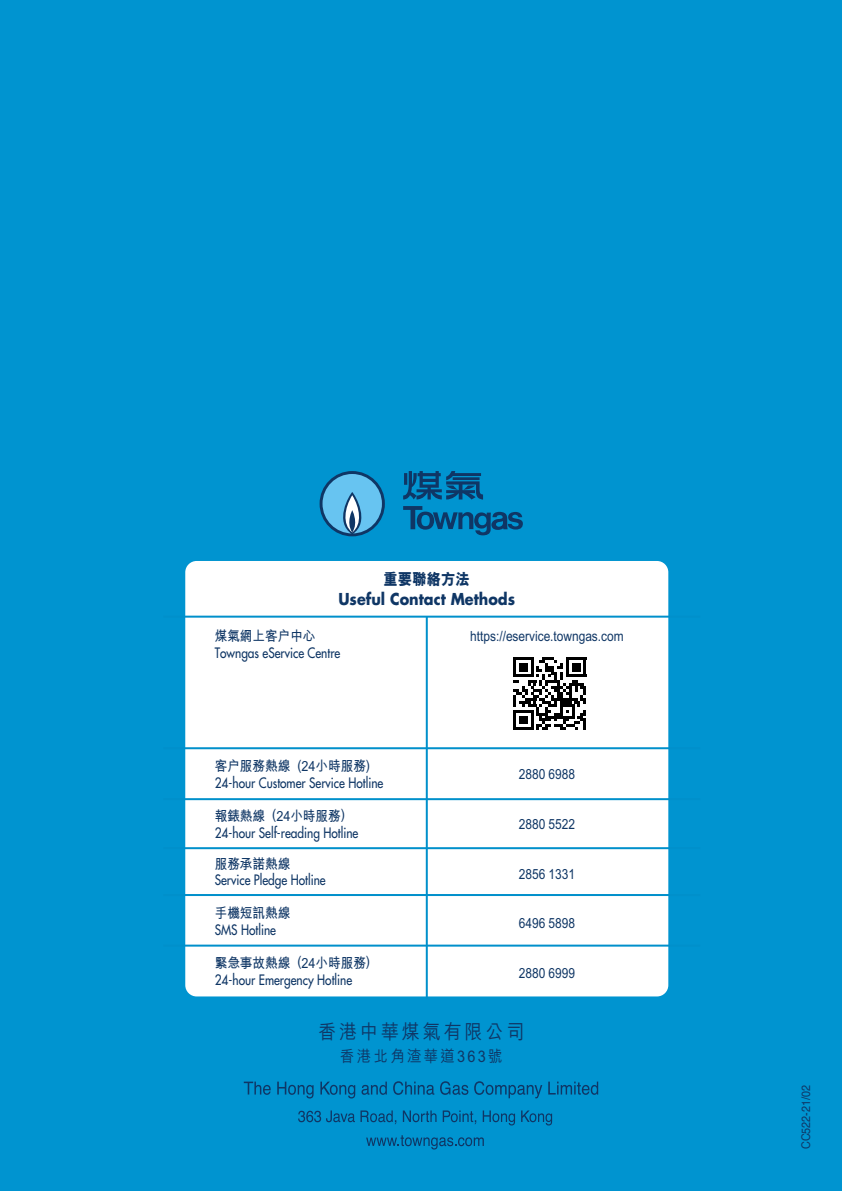
<style>
.page{position:relative;width:842px;height:1191px;background:#fff}
.page>*{position:absolute;margin:0;border:0;box-sizing:border-box;transform-origin:0 0}
.t1{font:500 20px "M Hei HK";letter-spacing:.16em;color:#0f3665;scale:.9 1}
.t2{font:700 16px "Futura";color:#0f3665;scale:.9 1}
.t3{font:500 16px "M Hei HK";letter-spacing:.16em;color:#0f3665;scale:.9 1}
.t4{font:800 16px "M Hei HK";color:#0f3665;scale:.9 1}
.t5{font:14px "Futura";color:#0f3665;scale:.85 1}
.t6{font:700 14px "M Hei HK";color:#0f3665;scale:.85 1}
.t7{font:700 14px "M Hei HK";color:#0f3665;scale:.9 1}
.t8{font:12px "Helvetica";color:#0f3665;scale:.9 1}
</style>
<div class="page">
<div style="left:0;top:0;width:842px;height:1190px;background:#0094d0"></div>
<div style="left:185px;top:561px;width:483px;height:435px;background:#fff;border-radius:11px"></div>
<svg style="left:320px;top:471px;width:65px;height:65px"></svg>
<div style="left:322px;top:474px;width:60px;height:59px;background:#67c4f1;border-radius:50%"></div>
<svg style="left:333px;top:492px;width:38px;height:42px"></svg>
<svg style="left:403px;top:506px;width:120px;height:29px"></svg>
<svg style="left:403px;top:471px;width:80px;height:29px"></svg>
<svg style="left:298px;top:1110px;width:98px;height:14px"></svg>
<svg style="left:403px;top:1110px;width:34px;height:12px"></svg>
<svg style="left:443px;top:1110px;width:33px;height:14px"></svg>
<svg style="left:483px;top:1110px;width:32px;height:15px"></svg>
<svg style="left:521px;top:1110px;width:31px;height:15px"></svg>
<svg style="left:366px;top:1135px;width:118px;height:14px"></svg>
<svg style="left:244px;top:1081px;width:27px;height:13px"></svg>
<svg style="left:277px;top:1081px;width:37px;height:17px"></svg>
<svg style="left:320px;top:1081px;width:35px;height:17px"></svg>
<svg style="left:362px;top:1081px;width:25px;height:13px"></svg>
<svg style="left:393px;top:1081px;width:41px;height:13px"></svg>
<svg style="left:440px;top:1081px;width:28px;height:13px"></svg>
<svg style="left:474px;top:1081px;width:68px;height:17px"></svg>
<svg style="left:548px;top:1081px;width:50px;height:13px"></svg>
<hr style="left:163px;top:615px;width:537px;height:2px;background:#0090cb">
<hr style="left:163px;top:747px;width:537px;height:2px;background:#0090cb">
<hr style="left:163px;top:798px;width:537px;height:2px;background:#0090cb">
<hr style="left:163px;top:847px;width:537px;height:2px;background:#0090cb">
<hr style="left:163px;top:894px;width:537px;height:2px;background:#0090cb">
<hr style="left:163px;top:944px;width:537px;height:2px;background:#0090cb">
<hr style="left:426px;top:616px;width:2px;height:382px;background:#0090cb">
<svg style="left:513px;top:657px;width:73px;height:73px"></svg>
<p class="t4" style="left:384px;top:569px;width:97px">重要聯絡方法</p>
<p class="t2" style="left:338px;top:588px;width:198px">Useful Contact Methods</p>
<p class="t7" style="left:215px;top:625px;width:114px">煤氣網上客户中心</p>
<p class="t5" style="left:215px;top:643px;width:149px">Towngas eService Centre</p>
<p class="t7" style="left:215px;top:756px;width:174px">客户服務熱線 (24小時服務)</p>
<p class="t5" style="left:215px;top:773px;width:200px">24-hour Customer Service Hotline</p>
<p class="t7" style="left:215px;top:805px;width:146px">報錶熱線 (24小時服務)</p>
<p class="t5" style="left:215px;top:823px;width:170px">24-hour Self-reading Hotline</p>
<p class="t7" style="left:215px;top:853px;width:85px">服務承諾熱線</p>
<p class="t5" style="left:215px;top:871px;width:132px">Service Pledge Hotline</p>
<p class="t7" style="left:215px;top:902px;width:85px">手機短訊熱線</p>
<p class="t5" style="left:215px;top:920px;width:74px">SMS Hotline</p>
<p class="t7" style="left:215px;top:952px;width:174px">緊急事故熱線 (24小時服務)</p>
<p class="t5" style="left:215px;top:970px;width:163px">24-hour Emergency Hotline</p>
<p class="t6" style="left:470px;top:625px;width:182px">https://eservice.towngas.com</p>
<p class="t6" style="left:519px;top:764px;width:68px">2880 6988</p>
<p class="t6" style="left:519px;top:813px;width:68px">2880 5522</p>
<p class="t6" style="left:519px;top:863px;width:68px">2856 1331</p>
<p class="t6" style="left:519px;top:913px;width:68px">6496 5898</p>
<p class="t6" style="left:519px;top:962px;width:68px">2880 6999</p>
<h1 class="t1" style="left:318px;top:1016px;width:230px">香港中華煤氣有限公司</h1>
<p class="t3" style="left:340px;top:1044px;width:182px">香港北角渣華道363號</p>
<p class="t8" style="left:797px;top:1149px;width:73px;rotate:-90deg">CC522-21/02</p>
</div>
